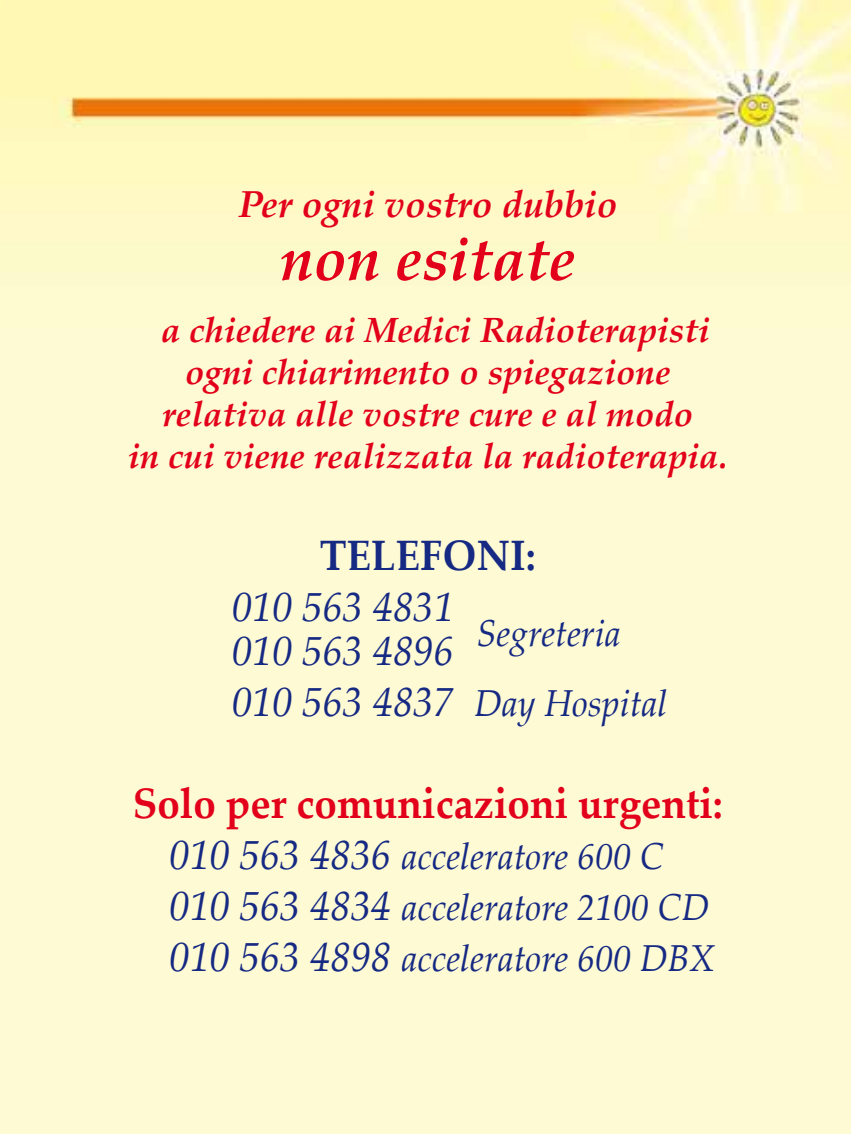
<style>
.page{position:relative;width:851px;height:1134px;background:#fff}
.page>*{position:absolute;margin:0;border:0;box-sizing:border-box;transform-origin:0 0}
.t1{font:italic 700 60px "Palatino Linotype";color:#e2001a}
.t2{font:700 42.5px "Palatino Linotype";color:#e2001a;scale:.95 1}
.t3{font:italic 42.5px/43.5px "Palatino Linotype";color:#162983;scale:.95 1}
.t4{font:700 42.5px "Palatino Linotype";color:#162983;scale:.95 1}
.t5{font:italic 37.5px/51px "Palatino Linotype";color:#162983;scale:.95 1}
.t6{font:italic 700 37.5px "Palatino Linotype";color:#e2001a}
.t7{font:italic 700 35px/42px "Palatino Linotype";color:#e2001a;text-align:center}
.s1{font-size:42.5px}
</style>
<div class="page">
<img style="left:0;top:0;width:850px;height:1134px">
<p class="t6" style="left:238px;top:178px;width:381px">Per ogni vostro dubbio</p>
<h1 class="t1" style="left:280px;top:217px;width:297px">non esitate</h1>
<p class="t7" style="left:128px;top:308px;width:600px">a chiedere ai Medici Radioterapisti ogni chiarimento o spiegazione relativa alle vostre cure e al modo<br>in cui viene realizzata la radioterapia.</p>
<p class="t4" style="left:320px;top:525px;width:56px">Telefoni</p>
<p class="t4" style="left:525px;top:525px;width:12px">:</p>
<p class="t3" style="left:232px;top:583px;width:235px">010 563 4831<br>010 563 4896</p>
<p class="t5" style="left:232px;top:676px;width:460px"><span class="s1">010 563 4837</span> Day Hospital</p>
<p class="t5" style="left:476px;top:606px;width:153px">Segreteria</p>
<p class="t2" style="left:133px;top:773px;width:622px">Solo per comunicazioni urgenti:</p>
<p class="t5" style="left:169px;top:829px;width:576px"><span class="s1">010 563 4836</span> acceleratore 600 C<br><span class="s1">010 563 4834</span> acceleratore 2100 cd<br><span class="s1">010 563 4898</span> acceleratore 600 dBX</p>
</div>
